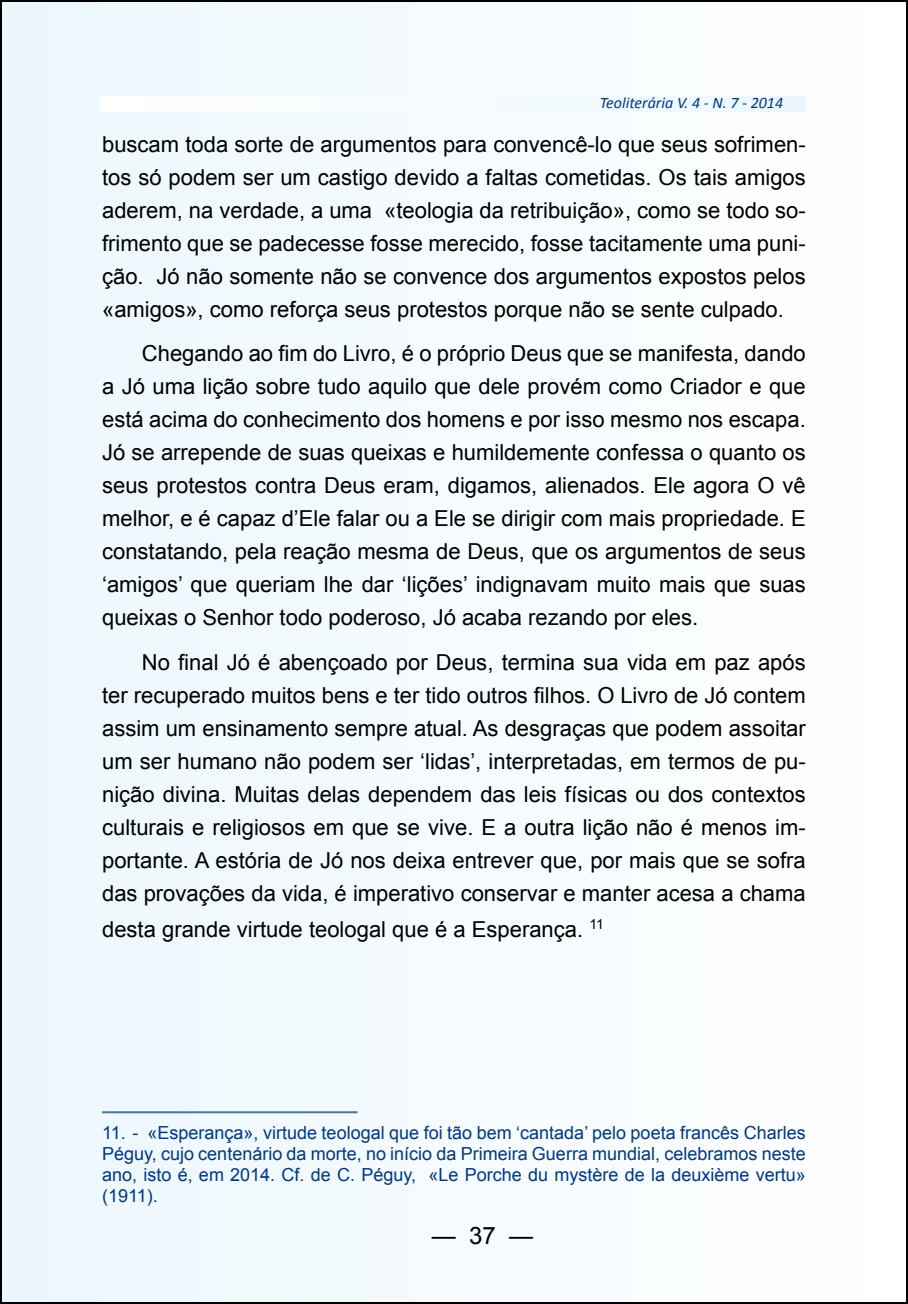
<style>
.page{position:relative;width:908px;height:1304px;background:#fff}
.page>*{position:absolute;margin:0;border:0;box-sizing:border-box;transform-origin:0 0}
.t1{font:24px "Arial";color:#000}
.t2{font:22px/33px "Arial";color:#000;text-align:justify}
.t3{font:18px/21px "Arial";color:#003882;text-align:justify}
.t4{font:italic 16px "Calibri";color:#003882}
</style>
<div class="page">
<div style="left:1px;top:1px;width:905px;height:1302px;background:#f5fbfe"></div>
<hr style="left:102px;top:1111px;width:255px;height:2px;background:#4d74a8">
<p class="t4" style="left:599px;top:93px;width:185px">Teoliterária V. 4 - N. 7 - 2014</p>
<p class="t2" style="left:102px;top:128px;width:705px">buscam toda sorte de argumentos para convencê-lo que seus sofrimen&shy;tos só podem ser um castigo devido a faltas cometidas. Os tais amigos aderem, na verdade, a uma «teologia da retribuição», como se todo so&shy;frimento que se padecesse fosse merecido, fosse tacitamente uma puni&shy;ção. Jó não somente não se convence dos argumentos expostos pelos «amigos», como reforça seus protestos porque não se sente culpado.</p>
<p class="t2" style="left:102px;top:337px;width:704px;text-indent:40px">Chegando ao fim do Livro, é o próprio Deus que se manifesta, dando a Jó uma lição sobre tudo aquilo que dele provém como Criador e que está acima do conhecimento dos homens e por isso mesmo nos escapa.<br>Jó se arrepende de suas queixas e humildemente confessa o quanto os seus protestos contra Deus eram, digamos, alienados. Ele agora O vê melhor, e é capaz d’Ele falar ou a Ele se dirigir com mais propriedade. E constatando, pela reação mesma de Deus, que os argumentos de seus ‘amigos’ que queriam lhe dar ‘lições’ indignavam muito mais que suas queixas o Senhor todo poderoso, Jó acaba rezando por eles.</p>
<p class="t2" style="left:102px;top:646px;width:705px;text-indent:40px">No final Jó é abençoado por Deus, termina sua vida em paz após ter recuperado muitos bens e ter tido outros filhos. O Livro de Jó contem assim um ensinamento sempre atual. As desgraças que podem assoitar um ser humano não podem ser ‘lidas’, interpretadas, em termos de pu&shy;nição divina. Muitas delas dependem das leis físicas ou dos contextos culturais e religiosos em que se vive. E a outra lição não é menos im&shy;portante. A estória de Jó nos deixa entrever que, por mais que se sofra das provações da vida, é imperativo conservar e manter acesa a chama</p>
<p class="t2" style="left:102px;top:913px;width:503px">desta grande virtude teologal que é a Esperança. <sup>11</sup></p>
<p class="t3" style="left:102px;top:1122px;width:704px">11. - «Esperança», virtude teologal que foi tão bem ‘cantada’ pelo poeta francês Charles Péguy, cujo centenário da morte, no início da Primeira Guerra mundial, celebramos neste ano, isto é, em 2014. Cf. de C. Péguy, «Le Porche du mystère de la deuxième vertu» (1911).</p>
<p class="t1" style="left:431px;top:1219px;width:103px">— 37 —</p>
</div>
